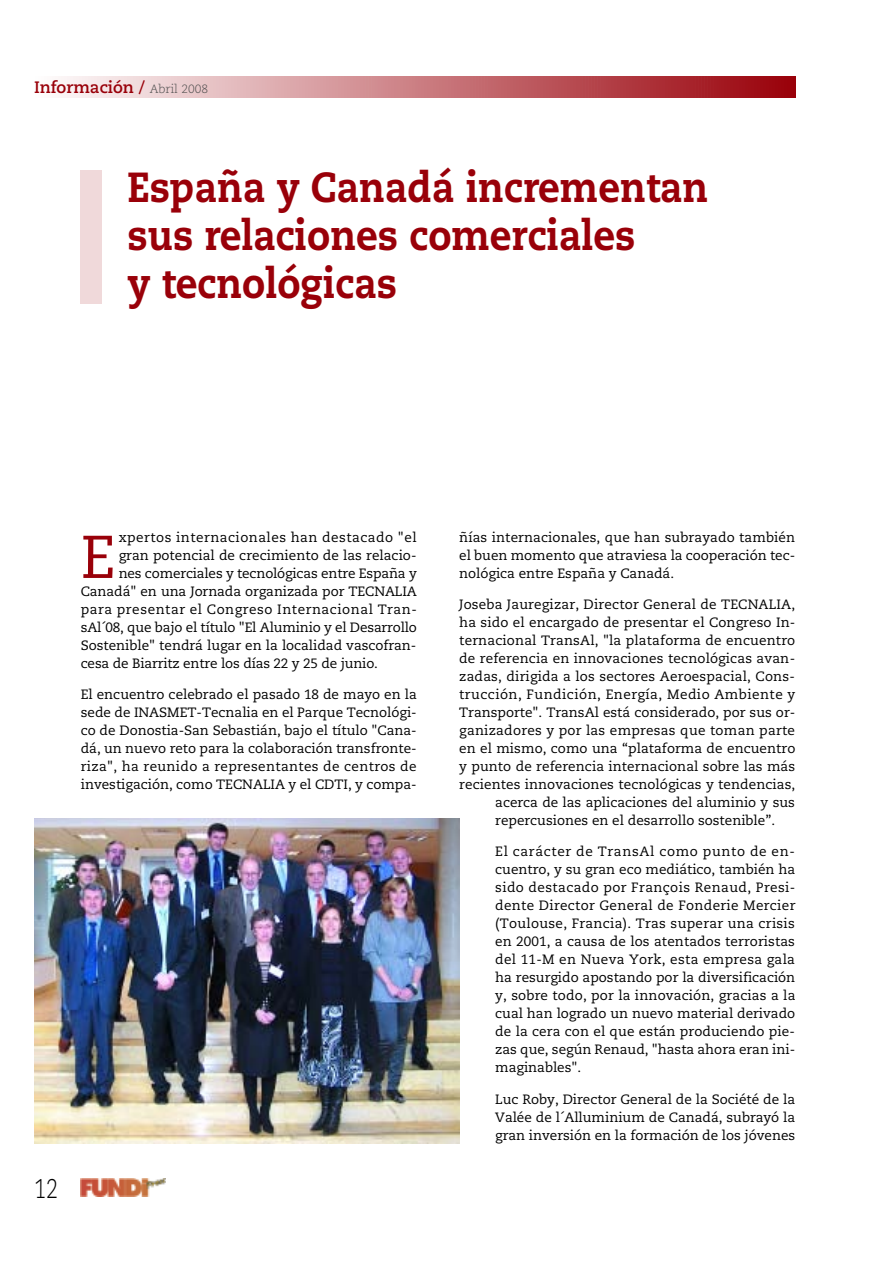
<style>
.page{position:relative;width:893px;height:1263px;background:#fff}
.page>*{position:absolute;margin:0;border:0;box-sizing:border-box;transform-origin:0 0}
.t1{font:60.3px "Caecilia";color:#990009}
.t2{font:800 42px/48px "Caecilia";color:#990009;scale:.9 1}
.t3{font:300 27px "Caecilia";color:#000;scale:.8 1}
.t4{font:700 16.5px "Caecilia";color:#990009}
.t5{font:13.5px/18px "Caecilia";letter-spacing:.005em;color:#000;text-align:justify}
.t6{font:13.5px "Caecilia";letter-spacing:.035em;color:#000}
.t7{font:13.5px "Caecilia";letter-spacing:.04em;color:#000}
.s1{font-weight:300;font-size:12px;color:#4d4d4d}
</style>
<div class="page">
<svg style="left:64px;top:77px;width:732px;height:21px;background:#c97a7f"></svg>
<img style="left:81px;top:1178px;width:85px;height:18px">
<div style="left:81px;top:170px;width:21px;height:134px;background:#f0d9da"></div>
<img style="left:34px;top:818px;width:425px;height:325px">
<p class="t4" style="left:34px;top:81px;width:176px">Información / <span class="s1">Abril 2008</span></p>
<p class="t2" style="left:128px;top:167px;width:647px">España y Canadá incrementan sus relaciones comerciales<br>y tecnológicas</p>
<p class="t1" style="left:81px;top:532px;width:36px">E</p>
<p class="t6" style="left:119px;top:531px;width:299px">xpertos internacionales han destacado "el</p>
<p class="t5" style="left:119px;top:547px;width:299px">gran potencial de crecimiento de las relacio-</p>
<p class="t5" style="left:119px;top:565px;width:300px">nes comerciales y tecnológicas entre España y</p>
<p class="t5" style="left:81px;top:583px;width:338px">Canadá" en una Jornada organizada por TECNALIA</p>
<p class="t7" style="left:81px;top:603px;width:338px">para presentar el Congreso Internacional Tran-</p>
<p class="t5" style="left:81px;top:619px;width:338px">sAl´08, que bajo el título "El Aluminio y el Desarrollo</p>
<p class="t5" style="left:81px;top:637px;width:337px">Sostenible" tendrá lugar en la localidad vascofran-</p>
<p class="t5" style="left:81px;top:655px;width:299px">cesa de Biarritz entre los días 22 y 25 de junio.</p>
<p class="t5" style="left:81px;top:686px;width:337px">El encuentro celebrado el pasado 18 de mayo en la sede de INASMET-Tecnalia en el Parque Tecnológi&shy;co de Donostia-San Sebastián, bajo el título "Cana&shy;dá, un nuevo reto para la colaboración transfronte&shy;riza", ha reunido a representantes de centros de investigación, como TECNALIA y el CDTI, y compa-</p>
<p class="t3" style="left:34px;top:1177px;width:32px">12</p>
<p class="t5" style="left:459px;top:529px;width:338px">ñías internacionales, que han subrayado también el buen momento que atraviesa la cooperación tec&shy;nológica entre España y Canadá.</p>
<p class="t5" style="left:459px;top:596px;width:337px">Joseba Jauregizar, Director General de TECNALIA,</p>
<p class="t5" style="left:459px;top:614px;width:338px">ha sido el encargado de presentar el Congreso In-</p>
<p class="t5" style="left:459px;top:632px;width:338px">ternacional TransAl, "la plataforma de encuentro</p>
<p class="t5" style="left:459px;top:650px;width:337px">de referencia en innovaciones tecnológicas avan-</p>
<p class="t5" style="left:459px;top:668px;width:337px">zadas, dirigida a los sectores Aeroespacial, Cons-</p>
<p class="t6" style="left:459px;top:688px;width:338px">trucción, Fundición, Energía, Medio Ambiente y</p>
<p class="t5" style="left:459px;top:704px;width:337px">Transporte". TransAl está considerado, por sus or-</p>
<p class="t5" style="left:459px;top:722px;width:337px">ganizadores y por las empresas que toman parte</p>
<p class="t5" style="left:459px;top:740px;width:338px">en el mismo, como una “plataforma de encuentro</p>
<p class="t5" style="left:459px;top:758px;width:337px">y punto de referencia internacional sobre las más</p>
<p class="t5" style="left:459px;top:776px;width:337px">recientes innovaciones tecnológicas y tendencias,</p>
<p class="t5" style="left:495px;top:794px;width:301px">acerca de las aplicaciones del aluminio y sus</p>
<p class="t5" style="left:495px;top:812px;width:281px">repercusiones en el desarrollo sostenible”.</p>
<p class="t5" style="left:495px;top:844px;width:302px">El carácter de TransAl como punto de en&shy;cuentro, y su gran eco mediático, también ha sido destacado por François Renaud, Presi&shy;dente Director General de Fonderie Mercier (Toulouse, Francia). Tras superar una crisis en 2001, a causa de los atentados terroristas del 11-M en Nueva York, esta empresa gala ha resurgido apostando por la diversificación y, sobre todo, por la innovación, gracias a la cual han logrado un nuevo material derivado de la cera con el que están produciendo pie&shy;zas que, según Renaud, "hasta ahora eran ini&shy;maginables".</p>
<p class="t5" style="left:495px;top:1091px;width:301px">Luc Roby, Director General de la Société de la Valée de l´Alluminium de Canadá, subrayó la gran inversión en la formación de los jóvenes</p>
</div>
